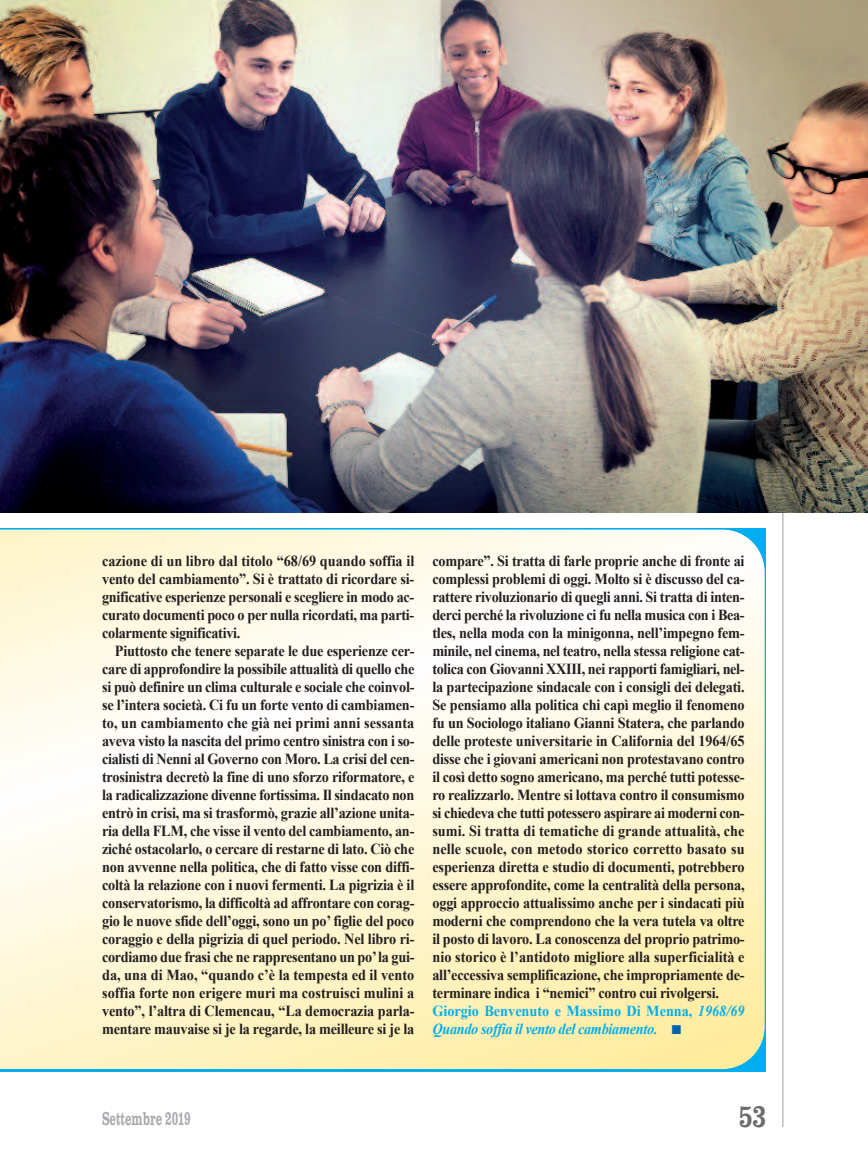
<style>
.page{position:relative;width:868px;height:1157px;background:#fff}
.page>*{position:absolute;margin:0;border:0;box-sizing:border-box;transform-origin:0 0}
.t1{font:700 30px "Clarendon Condensed";color:#6c6d70}
.t2{font:700 19.2px "Clarendon T";color:#a8a9ad;scale:.6 1}
.t3{font:700 15.3px/18px "Times New Roman";letter-spacing:-.015em;color:#231f20;text-align:justify;scale:.93 1}
.s1{color:#00aeef}
.s2{font-style:italic;color:#00aeef}
.s3{color:#0162b0}
</style>
<div class="page">
<hr style="left:782px;top:0;width:1px;height:1127px;background:#a8a9ad">
<svg style="left:0;top:528px;width:765px;height:542px"></svg>
<img style="left:0;top:0;width:867px;height:512px">
<p class="t3" style="left:102px;top:552px;width:337px">cazione di un libro dal titolo “68/69 quando soffia il vento del cambiamento”. Si è trattato di ricordare si&shy;gnificative esperienze personali e scegliere in modo ac&shy;curato documenti poco o per nulla ricordati, ma parti&shy;colarmente significativi.</p>
<p class="t3" style="left:102px;top:642px;width:337px;text-indent:13px">Piuttosto che tenere separate le due esperienze cer&shy;care di approfondire la possibile attualità di quello che si può definire un clima culturale e sociale che coinvol&shy;se l’intera società. Ci fu un forte vento di cambiamen&shy;to, un cambiamento che già nei primi anni sessanta aveva visto la nascita del primo centro sinistra con i so&shy;cialisti di Nenni al Governo con Moro. La crisi del cen&shy;trosinistra decretò la fine di uno sforzo riformatore, e la radicalizzazione divenne fortissima. Il sindacato non entrò in crisi, ma si trasformò, grazie all’azione unita&shy;ria della FLM, che visse il vento del cambiamento, an&shy;ziché ostacolarlo, o cercare di restarne di lato. Ciò che non avvenne nella politica, che di fatto visse con diffi&shy;coltà la relazione con i nuovi fermenti. La pigrizia è il conservatorismo, la difficoltà ad affrontare con corag&shy;gio le nuove sfide dell’oggi, sono un po’ figlie del poco coraggio e della pigrizia di quel periodo. Nel libro ri&shy;cordiamo due frasi che ne rappresentano un po’la gui&shy;da, una di Mao, “quando c’è la tempesta ed il vento soffia forte non erigere muri ma costruisci mulini a vento”, l’altra di Clemencau, “La democrazia parla&shy;mentare mauvaise si je la regarde, la meilleure si je la</p>
<p class="t3" style="left:432px;top:552px;width:337px;text-align:left">compare”. Si tratta di farle proprie anche di fronte ai complessi problemi di oggi. Molto si è discusso del ca&shy;rattere rivoluzionario di quegli anni. Si tratta di inten&shy;derci perché la rivoluzione ci fu nella musica con i Bea&shy;tles, nella moda con la minigonna, nell’impegno fem&shy;minile, nel cinema, nel teatro, nella stessa religione cat&shy;tolica con Giovanni XXIII, nei rapporti famigliari, nel&shy;la partecipazione sindacale con i consigli dei delegati.<br>Se pensiamo alla politica chi capì meglio il fenomeno fu un Sociologo italiano Gianni Statera, che parlando delle proteste universitarie in California del 1964/65 disse che i giovani americani non protestavano contro il così detto sogno americano, ma perché tutti potesse&shy;ro realizzarlo. Mentre si lottava contro il consumismo si chiedeva che tutti potessero aspirare ai moderni con&shy;sumi. Si tratta di tematiche di grande attualità, che nelle scuole, con metodo storico corretto basato su esperienza diretta e studio di documenti, potrebbero essere approfondite, come la centralità della persona, oggi approccio attualissimo anche per i sindacati più moderni che comprendono che la vera tutela va oltre il posto di lavoro. La conoscenza del proprio patrimo&shy;nio storico è l’antidoto migliore alla superficialità e all’eccessiva semplificazione, che impropriamente de&shy;terminare indica i “nemici” contro cui rivolgersi.<br><span class="s1">Giorgio Benvenuto e Massimo Di Menna,</span> <span class="s2">1968/69<br>Quando soffia il vento del cambiamento.</span> <span class="s3">■</span></p>
<p class="t2" style="left:102px;top:1106px;width:149px">settembre 2019</p>
<h1 class="t1" style="left:739px;top:1097px;width:28px">53</h1>
</div>
